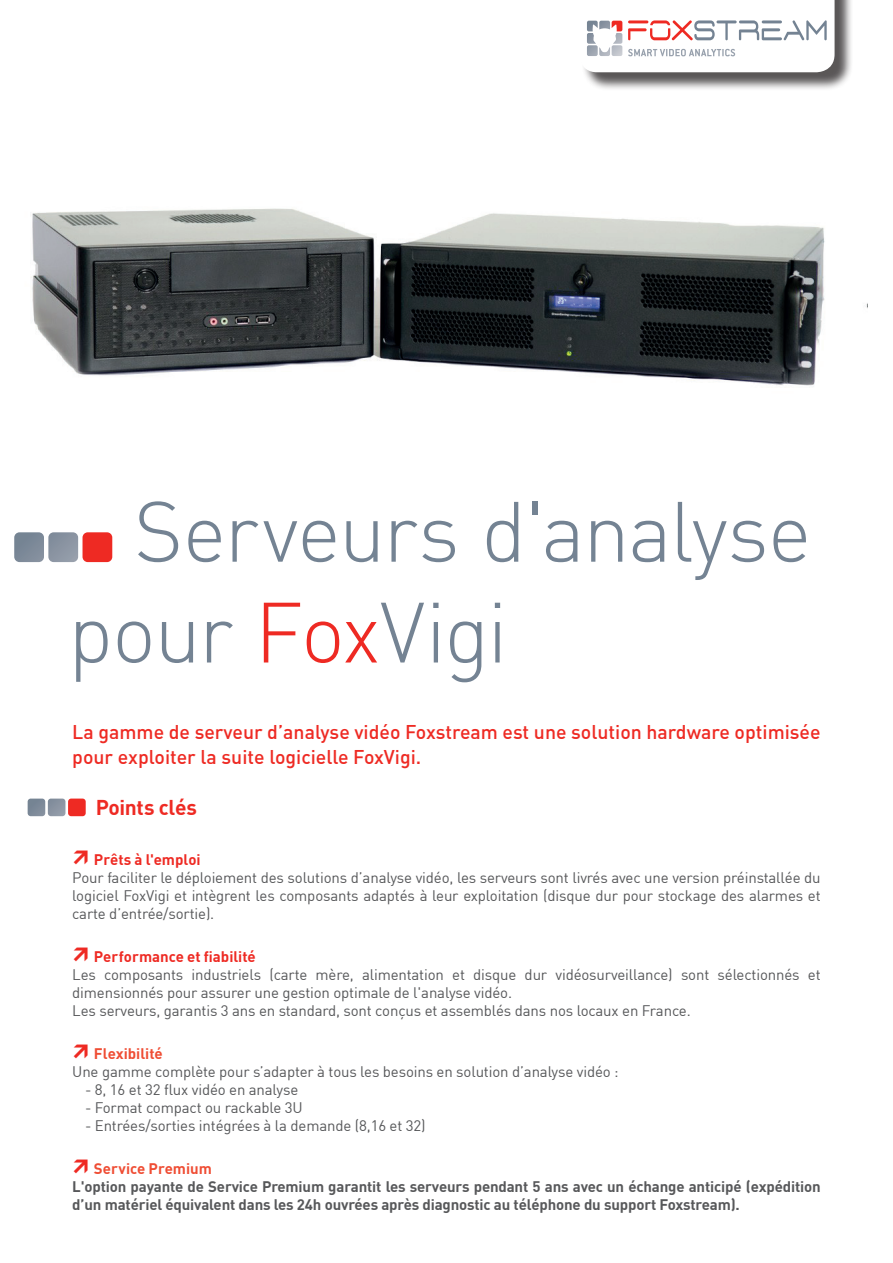
<style>
.page{position:relative;width:893px;height:1263px;background:#fff}
.page>*{position:absolute;margin:0;border:0;box-sizing:border-box;transform-origin:0 0}
.t1{font:300 84px/100.8px "DIN";letter-spacing:-.025em;color:#748393}
.t2{font:700 21px "DIN";letter-spacing:-.015em;color:#ee2a23}
.t3{font:500 19.5px/25.5px "DIN";color:#ee2a23}
.t4{font:15px/18px "DIN";letter-spacing:-.01em;color:#57585a;text-align:justify}
.t5{font:700 15px/18px "DIN";letter-spacing:-.01em;color:#57585a}
.t6{font:700 15px "DIN";color:#ee2a23}
.t7{font:700 15px "DIN";color:#ef4d34}
.s1{color:#ee2a23}
</style>
<div class="page">
<div style="left:581px;top:0;width:272px;height:91px;background:#231f20;opacity:.75"></div>
<svg style="left:28px;top:799px;width:37px;height:17px"></svg>
<div style="left:68px;top:799px;width:18px;height:17px;background:#ee2a23;border-radius:3px"></div>
<img style="left:31px;top:208px;width:836px;height:178px">
<svg style="left:581px;top:0;width:253px;height:72px"></svg>
<svg style="left:14px;top:532px;width:64px;height:30px;background:#909aa7"></svg>
<div style="left:83px;top:532px;width:29px;height:30px;background:#ee2a23;border-radius:5px"></div>
<h1 class="t1" style="left:68px;top:480px;width:745px;text-indent:66px">Serveurs d'analyse pour <span class="s1">Fox</span>Vigi</h1>
<h3 class="t3" style="left:72px;top:718px;width:750px">La gamme de serveur d’analyse vidéo Foxstream est une solution hardware optimisée pour exploiter la suite logicielle FoxVigi.</h3>
<h2 class="t2" style="left:96px;top:793px;width:103px">Points clés</h2>
<p class="t6" style="left:94px;top:849px;width:108px">Prêts à l'emploi</p>
<p class="t4" style="left:72px;top:868px;width:750px">Pour faciliter le déploiement des solutions d’analyse vidéo, les serveurs sont livrés avec une version préinstallée du logiciel FoxVigi et intègrent les composants adaptés à leur exploitation (disque dur pour stockage des alarmes et carte d’entrée/sortie).</p>
<p class="t6" style="left:94px;top:947px;width:163px">Performance et fiabilité</p>
<p class="t4" style="left:72px;top:965px;width:750px;text-align:left">Les composants industriels (carte mère, alimentation et disque dur vidéosurveillance) sont sélectionnés et dimensionnés pour assurer une gestion optimale de l'analyse vidéo.<br>Les serveurs, garantis 3 ans en standard, sont conçus et assemblés dans nos locaux en France.</p>
<p class="t7" style="left:94px;top:1044px;width:70px">Flexibilité</p>
<p class="t4" style="left:72px;top:1062px;width:548px">Une gamme complète pour s’adapter à tous les besoins en solution d’analyse vidéo :</p>
<p class="t4" style="left:85px;top:1080px;width:215px">- 8, 16 et 32 flux vidéo en analyse</p>
<p class="t4" style="left:85px;top:1098px;width:219px">- Format compact ou rackable 3U</p>
<p class="t4" style="left:85px;top:1116px;width:342px">- Entrées/sorties intégrées à la demande (8,16 et 32)</p>
<p class="t7" style="left:94px;top:1159px;width:119px">Service Premium</p>
<p class="t5" style="left:72px;top:1177px;width:750px">L'option payante de Service Premium garantit les serveurs pendant 5 ans avec un échange anticipé (expédition d’un matériel équivalent dans les 24h ouvrées après diagnostic au téléphone du support Foxstream).</p>
</div>
